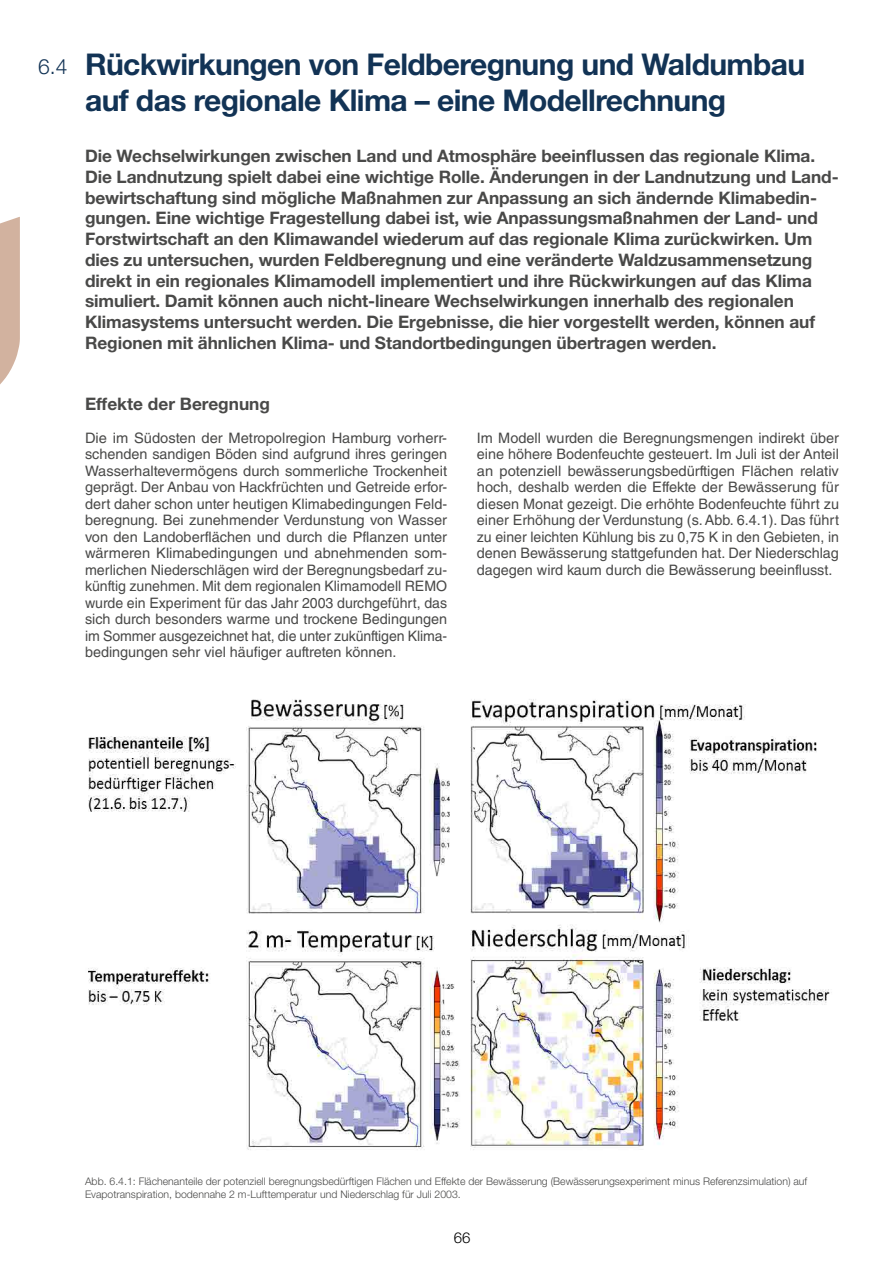
<style>
.page{position:relative;width:893px;height:1263px;background:#fff}
.page>*{position:absolute;margin:0;border:0;box-sizing:border-box;transform-origin:0 0}
.t1{font:700 30px/36px "Helvetica Neue LT Std";letter-spacing:-.02em;color:#123355}
.t2{font:300 21px "Helvetica Neue LT Std";color:#123355}
.t3{font:700 17.25px/20.7px "Helvetica Neue LT Std";letter-spacing:-.005em;color:#494948}
.t4{font:300 15px "Helvetica Neue LT Std";color:#000}
.t5{font:14.4px/16.5px "Helvetica LT Std";color:#494948;text-align:justify}
.t6{font:300 10.5px/12.6px "Helvetica Neue LT Std";color:#494948}
</style>
<div class="page">
<img style="left:88px;top:699px;width:742px;height:451px">
<svg style="left:0;top:217px;width:20px;height:168px;background:#d7bbaa"></svg>
<h2 class="t2" style="left:38px;top:53px;width:31px">6.4</h2>
<h1 class="t1" style="left:85px;top:46px;width:722px">Rückwirkungen von Feldberegnung und Waldumbau auf das regionale Klima – eine Modellrechnung</h1>
<p class="t3" style="left:85px;top:145px;width:755px">Die Wechselwirkungen zwischen Land und Atmosphäre beeinflussen das regionale Klima.<br>Die Landnutzung spielt dabei eine wichtige Rolle. Änderungen in der Landnutzung und Land&shy;bewirtschaftung sind mögliche Maßnahmen zur Anpassung an sich ändernde Klimabedin&shy;gungen. Eine wichtige Fragestellung dabei ist, wie Anpassungsmaßnahmen der Land- und Forstwirtschaft an den Klimawandel wiederum auf das regionale Klima zurückwirken. Um dies zu untersuchen, wurden Feldberegnung und eine veränderte Waldzusammensetzung direkt in ein regionales Klimamodell implementiert und ihre Rückwirkungen auf das Klima simuliert. Damit können auch nicht-lineare Wechselwirkungen innerhalb des regionalen Klimasystems untersucht werden. Die Ergebnisse, die hier vorgestellt werden, können auf Regionen mit ähnlichen Klima- und Standortbedingungen übertragen werden.</p>
<p class="t3" style="left:85px;top:393px;width:186px">Effekte der Beregnung</p>
<p class="t5" style="left:85px;top:429px;width:364px">Die im Südosten der Metropolregion Hamburg vorherr&shy;schenden sandigen Böden sind aufgrund ihres geringen Wasserhaltevermögens durch sommerliche Trockenheit geprägt. Der Anbau von Hackfrüchten und Getreide erfor&shy;dert daher schon unter heutigen Klimabedingungen Feld&shy;beregnung. Bei zunehmender Verdunstung von Wasser von den Landoberflächen und durch die Pflanzen unter wärmeren Klimabedingungen und abnehmenden som&shy;merlichen Niederschlägen wird der Beregnungsbedarf zu&shy;künftig zunehmen. Mit dem regionalen Klimamodell REMO wurde ein Experiment für das Jahr 2003 durchgeführt, das sich durch besonders warme und trockene Bedingungen im Sommer ausgezeichnet hat, die unter zukünftigen Klima&shy;bedingungen sehr viel häufiger auftreten können.</p>
<p class="t5" style="left:477px;top:429px;width:364px">Im Modell wurden die Beregnungsmengen indirekt über eine höhere Bodenfeuchte gesteuert. Im Juli ist der Anteil an potenziell bewässerungsbedürftigen Flächen relativ hoch, deshalb werden die Effekte der Bewässerung für diesen Monat gezeigt. Die erhöhte Bodenfeuchte führt zu einer Erhöhung der Verdunstung (s. Abb. 6.4.1). Das führt zu einer leichten Kühlung bis zu 0,75 K in den Gebieten, in denen Bewässerung stattgefunden hat. Der Niederschlag dagegen wird kaum durch die Bewässerung beeinflusst.</p>
<p class="t6" style="left:85px;top:1175px;width:724px">Abb. 6.4.1: Flächenanteile der potenziell beregnungsbedürftigen Flächen und Effekte der Bewässerung (Bewässerungsexperiment minus Referenzsimulation) auf<br>Evapotranspiration, bodennahe 2 m-Lufttemperatur und Niederschlag für Juli 2003.</p>
<p class="t4" style="left:454px;top:1229px;width:18px">66</p>
</div>
